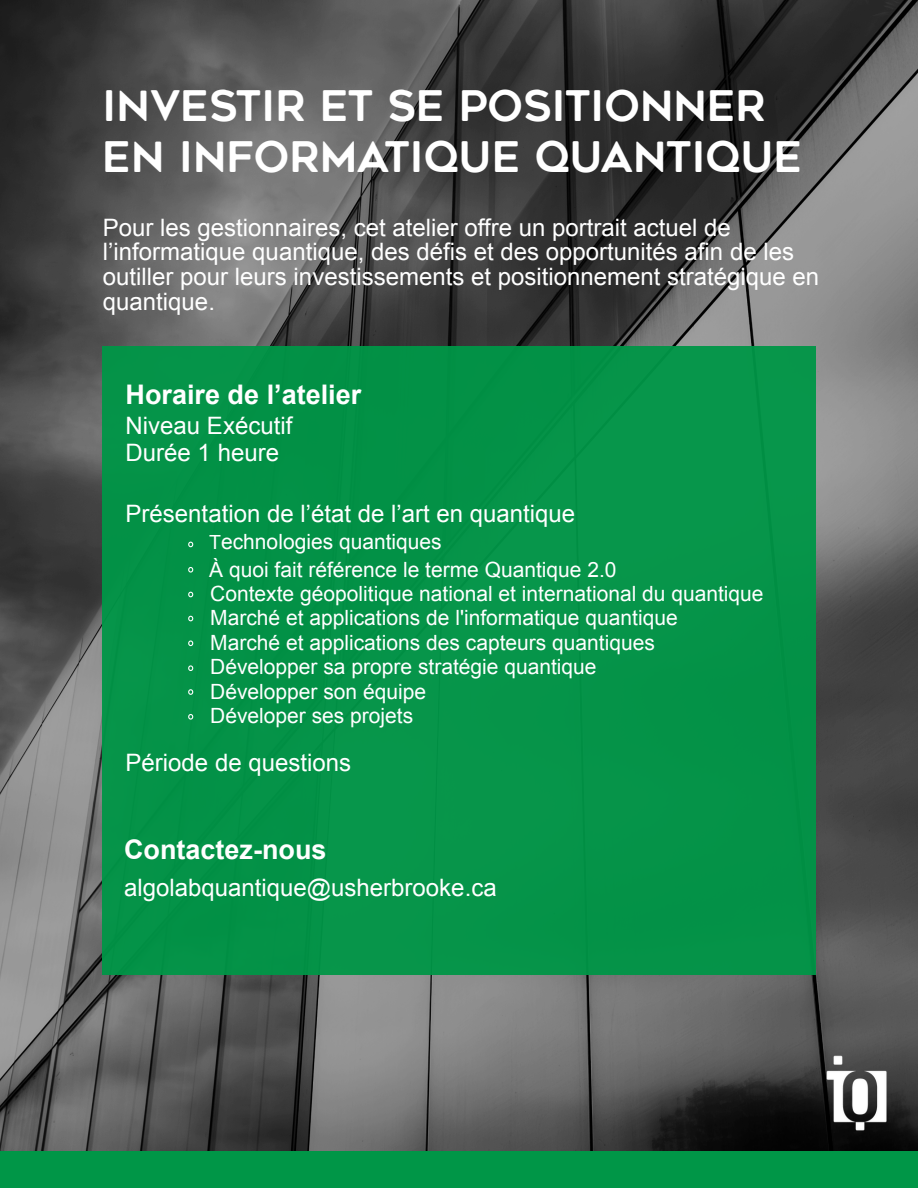
<style>
.page{position:relative;width:918px;height:1188px;background:#fff}
.page>*{position:absolute;margin:0;border:0;box-sizing:border-box;transform-origin:0 0}
.t1{font:42px/50.6px "Geometos Rounded";color:#fff}
.t2{font:700 27px "Arial";color:#fff}
.t3{font:24px/24.8px "Arial";color:#fff}
.t4{font:21px/24.5px "Arial";color:#fff}
.s1{font-size:19.5px}
</style>
<div class="page">
<img style="left:0;top:0;width:918px;height:1151px">
<div style="left:102px;top:346px;width:714px;height:628px;background:#059348"></div>
<svg style="left:187px;top:541px;width:7px;height:7px"></svg>
<svg style="left:187px;top:566px;width:7px;height:7px"></svg>
<svg style="left:187px;top:591px;width:7px;height:7px"></svg>
<svg style="left:187px;top:615px;width:7px;height:7px"></svg>
<svg style="left:187px;top:640px;width:7px;height:7px"></svg>
<svg style="left:187px;top:665px;width:7px;height:7px"></svg>
<svg style="left:187px;top:688px;width:7px;height:8px"></svg>
<svg style="left:187px;top:713px;width:7px;height:7px"></svg>
<div style="left:0;top:1151px;width:918px;height:37px;background:#009647"></div>
<img style="left:818px;top:1048px;width:76px;height:90px">
<h1 class="t1" style="left:102px;top:86px;width:701px">INVESTIR ET SE POSITIONNER<br>EN INFORMATIQUE QUANTIQUE</h1>
<p class="t3" style="left:103px;top:217px;width:718px">Pour les gestionnaires, cet atelier offre un portrait actuel de l’informatique quantique, des défis et des opportunités afin de les outiller pour leurs investissements et positionnement stratégique en quantique.</p>
<p class="t2" style="left:126px;top:384px;width:237px">Horaire de l’atelier</p>
<p class="t3" style="left:126px;top:414px;width:168px;line-height:27.3px">Niveau Exécutif<br>Durée 1 heure</p>
<p class="t3" style="left:126px;top:504px;width:451px">Présentation de l’état de l’art en quantique</p>
<p class="t4" style="left:209px;top:530px;width:409px;line-height:27.5px"><span class="s1">T</span>echnologies quantiques<br>À quoi fait référence le terme Quantique 2.0</p>
<p class="t4" style="left:210px;top:583px;width:555px">Contexte géopolitique national et international du quantique Marché et applications de l'informatique quantique<br>Marché et applications des capteurs quantiques Développer sa propre stratégie quantique<br>Développer son équipe<br>Déveloper ses projets</p>
<p class="t3" style="left:126px;top:752px;width:227px">Période de questions</p>
<p class="t2" style="left:124px;top:840px;width:204px">Contactez-nous</p>
<p class="t3" style="left:124px;top:877px;width:374px">algolabquantique@usherbrooke.ca</p>
</div>
